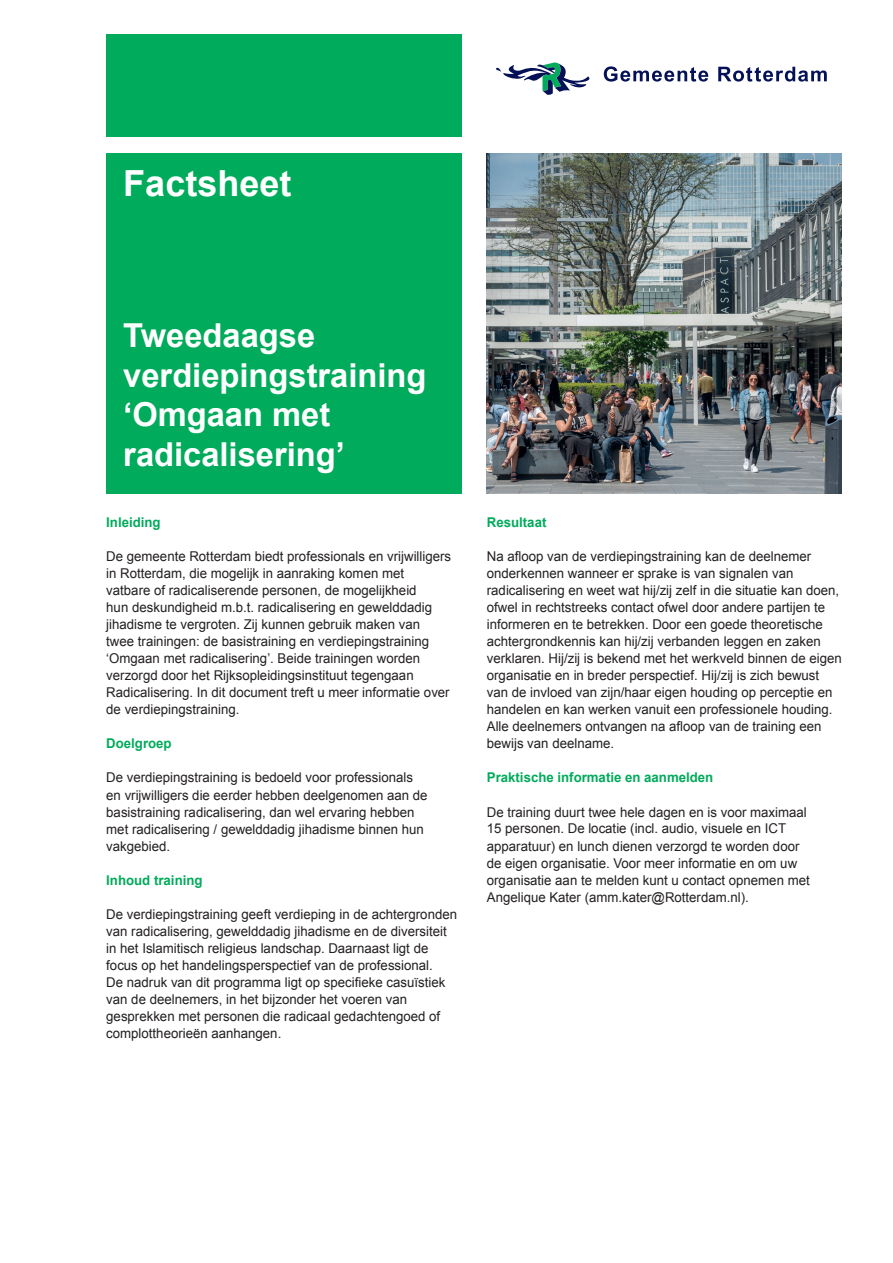
<style>
.page{position:relative;width:893px;height:1263px;background:#fff}
.page>*{position:absolute;margin:0;border:0;box-sizing:border-box;transform-origin:0 0}
.t1{font:700 36px "Arial";color:#fff}
.t2{font:700 33px/39.6px "Arial";color:#fff}
.t3{font:13.5px/17px "Arial";color:#231f20}
.t4{font:700 13.5px "Arial";color:#00ab5b}
</style>
<div class="page">
<div style="left:106px;top:34px;width:355px;height:102px;background:#00ab5b"></div>
<svg style="left:604px;top:66px;width:104px;height:16px"></svg>
<svg style="left:718px;top:67px;width:109px;height:15px"></svg>
<svg style="left:496px;top:62px;width:93px;height:33px"></svg>
<div style="left:106px;top:153px;width:355px;height:340px;background:#00ab5b"></div>
<img style="left:487px;top:153px;width:355px;height:340px">
<h1 class="t1" style="left:123px;top:160px;width:170px">Factsheet</h1>
<h2 class="t2" style="left:123px;top:317px;width:305px">Tweedaagse verdiepingstraining ‘Omgaan met radicalisering’</h2>
<p class="t4" style="left:106px;top:514px;width:56px">Inleiding</p>
<p class="t3" style="left:106px;top:548px;width:346px">De gemeente Rotterdam biedt professionals en vrijwilligers in Rotterdam, die mogelijk in aanraking komen met vatbare of radicaliserende personen, de mogelijkheid<br>hun deskundigheid m.b.t. radicalisering en gewelddadig jihadisme te vergroten. Zij kunnen gebruik maken van twee trainingen: de basistraining en verdiepingstraining ‘Omgaan met radicalisering’. Beide trainingen worden verzorgd door het Rijksopleidingsinstituut tegengaan Radicalisering. In dit document treft u meer informatie over de verdiepingstraining.</p>
<p class="t4" style="left:106px;top:735px;width:67px">Doelgroep</p>
<p class="t3" style="left:106px;top:769px;width:323px">De verdiepingstraining is bedoeld voor professionals en vrijwilligers die eerder hebben deelgenomen aan de basistraining radicalisering, dan wel ervaring hebben met radicalisering / gewelddadig jihadisme binnen hun vakgebied.</p>
<p class="t4" style="left:106px;top:871px;width:98px">Inhoud training</p>
<p class="t3" style="left:106px;top:905px;width:352px">De verdiepingstraining geeft verdieping in de achtergronden van radicalisering, gewelddadig jihadisme en de diversiteit in het Islamitisch religieus landschap. Daarnaast ligt de focus op het handelingsperspectief van de professional.<br>De nadruk van dit programma ligt op specifieke casuïstiek van de deelnemers, in het bijzonder het voeren van gesprekken met personen die radicaal gedachtengoed of complottheorieën aanhangen.</p>
<p class="t4" style="left:487px;top:514px;width:61px">Resultaat</p>
<p class="t3" style="left:487px;top:548px;width:357px">Na afloop van de verdiepingstraining kan de deelnemer onderkennen wanneer er sprake is van signalen van radicalisering en weet wat hij/zij zelf in die situatie kan doen, ofwel in rechtstreeks contact ofwel door andere partijen te informeren en te betrekken. Door een goede theoretische achtergrondkennis kan hij/zij verbanden leggen en zaken verklaren. Hij/zij is bekend met het werkveld binnen de eigen organisatie en in breder perspectief. Hij/zij is zich bewust van de invloed van zijn/haar eigen houding op perceptie en handelen en kan werken vanuit een professionele houding.<br>Alle deelnemers ontvangen na afloop van de training een bewijs van deelname.</p>
<p class="t4" style="left:487px;top:769px;width:228px">Praktische informatie en aanmelden</p>
<p class="t3" style="left:487px;top:803px;width:324px">De training duurt twee hele dagen en is voor maximaal 15 personen. De locatie (incl. audio, visuele en ICT apparatuur) en lunch dienen verzorgd te worden door de eigen organisatie. Voor meer informatie en om uw organisatie aan te melden kunt u contact opnemen met Angelique Kater (amm.kater@Rotterdam.nl).</p>
</div>
